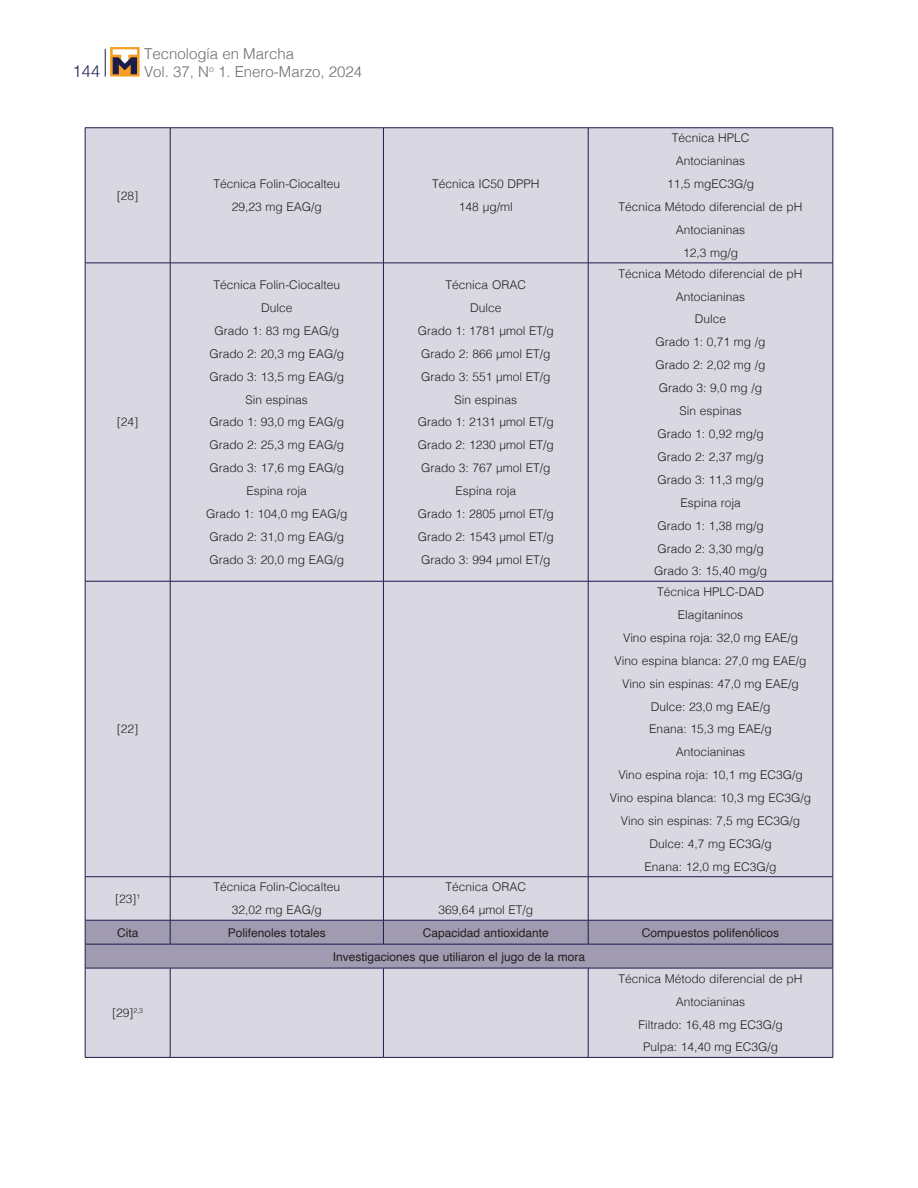
<style>
.page{position:relative;width:918px;height:1188px;background:#fff}
.page>*{position:absolute;margin:0;border:0;box-sizing:border-box;transform-origin:0 0}
.t1{font:300 16.5px "Helvetica Neue";color:#1a1c4c}
.t2{font:300 15px/18px "Helvetica";color:#6c6d70}
.t3{font:300 12px/23px "Helvetica";color:#231f20;text-align:center}
.t4{font:12px "Helvetica";color:#231f20}
</style>
<div class="page">
<svg style="left:105px;top:49px;width:1px;height:28px"></svg>
<svg style="left:110px;top:47px;width:30px;height:30px"></svg>
<svg style="left:113px;top:49px;width:24px;height:25px"></svg>
<div style="left:86px;top:128px;width:747px;height:929px;background:#d9d7e1"></div>
<hr style="left:85px;top:127px;width:85px;height:1px;background:#1a1c4c">
<hr style="left:85px;top:128px;width:1px;height:135px;background:#1a1c4c">
<hr style="left:170px;top:127px;width:213px;height:1px;background:#1a1c4c">
<hr style="left:170px;top:128px;width:1px;height:135px;background:#1a1c4c">
<hr style="left:383px;top:127px;width:205px;height:1px;background:#1a1c4c">
<hr style="left:383px;top:128px;width:1px;height:135px;background:#1a1c4c">
<hr style="left:588px;top:127px;width:245px;height:1px;background:#1a1c4c">
<hr style="left:588px;top:128px;width:1px;height:135px;background:#1a1c4c">
<hr style="left:833px;top:128px;width:1px;height:135px;background:#1a1c4c">
<hr style="left:85px;top:263px;width:85px;height:1px;background:#1a1c4c">
<hr style="left:85px;top:263px;width:1px;height:318px;background:#1a1c4c">
<hr style="left:170px;top:263px;width:213px;height:1px;background:#1a1c4c">
<hr style="left:170px;top:263px;width:1px;height:318px;background:#1a1c4c">
<hr style="left:383px;top:263px;width:205px;height:1px;background:#1a1c4c">
<hr style="left:383px;top:263px;width:1px;height:318px;background:#1a1c4c">
<hr style="left:588px;top:263px;width:245px;height:1px;background:#1a1c4c">
<hr style="left:588px;top:263px;width:1px;height:318px;background:#1a1c4c">
<hr style="left:833px;top:263px;width:1px;height:318px;background:#1a1c4c">
<hr style="left:85px;top:581px;width:85px;height:1px;background:#1a1c4c">
<hr style="left:85px;top:581px;width:1px;height:296px;background:#1a1c4c">
<hr style="left:170px;top:581px;width:213px;height:1px;background:#1a1c4c">
<hr style="left:170px;top:581px;width:1px;height:296px;background:#1a1c4c">
<hr style="left:383px;top:581px;width:205px;height:1px;background:#1a1c4c">
<hr style="left:383px;top:581px;width:1px;height:296px;background:#1a1c4c">
<hr style="left:588px;top:581px;width:245px;height:1px;background:#1a1c4c">
<hr style="left:588px;top:581px;width:1px;height:296px;background:#1a1c4c">
<hr style="left:833px;top:581px;width:1px;height:296px;background:#1a1c4c">
<hr style="left:85px;top:876px;width:85px;height:1px;background:#1a1c4c">
<hr style="left:85px;top:877px;width:1px;height:43px;background:#1a1c4c">
<hr style="left:170px;top:876px;width:213px;height:1px;background:#1a1c4c">
<hr style="left:170px;top:877px;width:1px;height:43px;background:#1a1c4c">
<hr style="left:383px;top:876px;width:205px;height:1px;background:#1a1c4c">
<hr style="left:383px;top:877px;width:1px;height:43px;background:#1a1c4c">
<hr style="left:588px;top:876px;width:245px;height:1px;background:#1a1c4c">
<hr style="left:588px;top:877px;width:1px;height:43px;background:#1a1c4c">
<hr style="left:833px;top:877px;width:1px;height:43px;background:#1a1c4c">
<hr style="left:85px;top:968px;width:1px;height:89px;background:#1a1c4c">
<hr style="left:170px;top:968px;width:1px;height:89px;background:#1a1c4c">
<hr style="left:383px;top:968px;width:1px;height:89px;background:#1a1c4c">
<hr style="left:588px;top:968px;width:1px;height:89px;background:#1a1c4c">
<hr style="left:833px;top:968px;width:1px;height:89px;background:#1a1c4c">
<hr style="left:85px;top:1057px;width:85px;height:1px;background:#1a1c4c">
<hr style="left:170px;top:1057px;width:213px;height:1px;background:#1a1c4c">
<hr style="left:383px;top:1057px;width:205px;height:1px;background:#1a1c4c">
<hr style="left:588px;top:1057px;width:245px;height:1px;background:#1a1c4c">
<svg style="left:85px;top:920px;width:749px;height:48px"></svg>
<hr style="left:85px;top:968px;width:85px;height:1px;background:#1a1c4c">
<hr style="left:170px;top:968px;width:213px;height:1px;background:#1a1c4c">
<hr style="left:383px;top:968px;width:205px;height:1px;background:#1a1c4c">
<hr style="left:588px;top:968px;width:245px;height:1px;background:#1a1c4c">
<h1 class="t1" style="left:73px;top:57px;width:29px">144</h1>
<p class="t2" style="left:144px;top:43px;width:220px">Tecnología en Marcha<br>Vol. 37, N<sup>o</sup> 1. Enero-Marzo, 2024</p>
<p class="t3" style="left:117px;top:183px;width:23px">[28]</p>
<p class="t3" style="left:214px;top:172px;width:128px">Técnica Folin-Ciocalteu<br>29,23 mg EAG/g</p>
<p class="t3" style="left:432px;top:172px;width:109px">Técnica IC50 DPPH<br>148 µg/ml</p>
<p class="t3" style="left:619px;top:126px;width:186px">Técnica HPLC<br>Antocianinas<br>11,5 mgEC3G/g<br>Técnica Método diferencial de pH<br>Antocianinas<br>12,3 mg/g</p>
<p class="t3" style="left:117px;top:410px;width:23px">[24]</p>
<p class="t3" style="left:117px;top:717px;width:23px">[22]</p>
<p class="t3" style="left:206px;top:272px;width:143px">Técnica Folin-Ciocalteu<br>Dulce<br>Grado 1: 83 mg EAG/g<br>Grado 2: 20,3 mg EAG/g<br>Grado 3: 13,5 mg EAG/g<br>Sin espinas<br>Grado 1: 93,0 mg EAG/g<br>Grado 2: 25,3 mg EAG/g<br>Grado 3: 17,6 mg EAG/g<br>Espina roja<br>Grado 1: 104,0 mg EAG/g<br>Grado 2: 31,0 mg EAG/g<br>Grado 3: 20,0 mg EAG/g</p>
<p class="t3" style="left:418px;top:272px;width:138px">Técnica ORAC<br>Dulce<br>Grado 1: 1781 µmol ET/g<br>Grado 2: 866 µmol ET/g<br>Grado 3: 551 µmol ET/g<br>Sin espinas<br>Grado 1: 2131 µmol ET/g<br>Grado 2: 1230 µmol ET/g<br>Grado 3: 767 µmol ET/g<br>Espina roja<br>Grado 1: 2805 µmol ET/g<br>Grado 2: 1543 µmol ET/g<br>Grado 3: 994 µmol ET/g</p>
<p class="t3" style="left:619px;top:261px;width:186px">Técnica Método diferencial de pH<br>Antocianinas<br>Dulce<br>Grado 1: 0,71 mg /g<br>Grado 2: 2,02 mg /g<br>Grado 3: 9,0 mg /g<br>Sin espinas<br>Grado 1: 0,92 mg/g<br>Grado 2: 2,37 mg/g<br>Grado 3: 11,3 mg/g<br>Espina roja<br>Grado 1: 1,38 mg/g<br>Grado 2: 3,30 mg/g<br>Grado 3: 15,40 mg/g</p>
<p class="t3" style="left:610px;top:579px;width:203px">Técnica HPLC-DAD<br>Elagitaninos<br>Vino espina roja: 32,0 mg EAE/g<br>Vino espina blanca: 27,0 mg EAE/g<br>Vino sin espinas: 47,0 mg EAE/g<br>Dulce: 23,0 mg EAE/g<br>Enana: 15,3 mg EAE/g<br>Antocianinas<br>Vino espina roja: 10,1 mg EC3G/g<br>Vino espina blanca: 10,3 mg EC3G/g<br>Vino sin espinas: 7,5 mg EC3G/g<br>Dulce: 4,7 mg EC3G/g<br>Enana: 12,0 mg EC3G/g</p>
<p class="t3" style="left:115px;top:886px;width:27px">[23]<sup>1</sup></p>
<p class="t3" style="left:214px;top:875px;width:128px">Técnica Folin-Ciocalteu<br>32,02 mg EAG/g</p>
<p class="t3" style="left:438px;top:875px;width:96px">Técnica ORAC<br>369,64 µmol ET/g</p>
<p class="t4" style="left:117px;top:923px;width:23px">Cita</p>
<p class="t4" style="left:228px;top:923px;width:99px">Polifenoles totales</p>
<p class="t4" style="left:423px;top:923px;width:127px">Capacidad antioxidante</p>
<p class="t4" style="left:642px;top:923px;width:139px">Compuestos polifenólicos</p>
<p class="t4" style="left:333px;top:947px;width:254px">Investigaciones que utiliaron el jugo de la mora</p>
<p class="t3" style="left:112px;top:1000px;width:33px">[29]<sup>2,3</sup></p>
<p class="t3" style="left:618px;top:966px;width:186px">Técnica Método diferencial de pH<br>Antocianinas<br>Filtrado: 16,48 mg EC3G/g<br>Pulpa: 14,40 mg EC3G/g</p>
</div>
